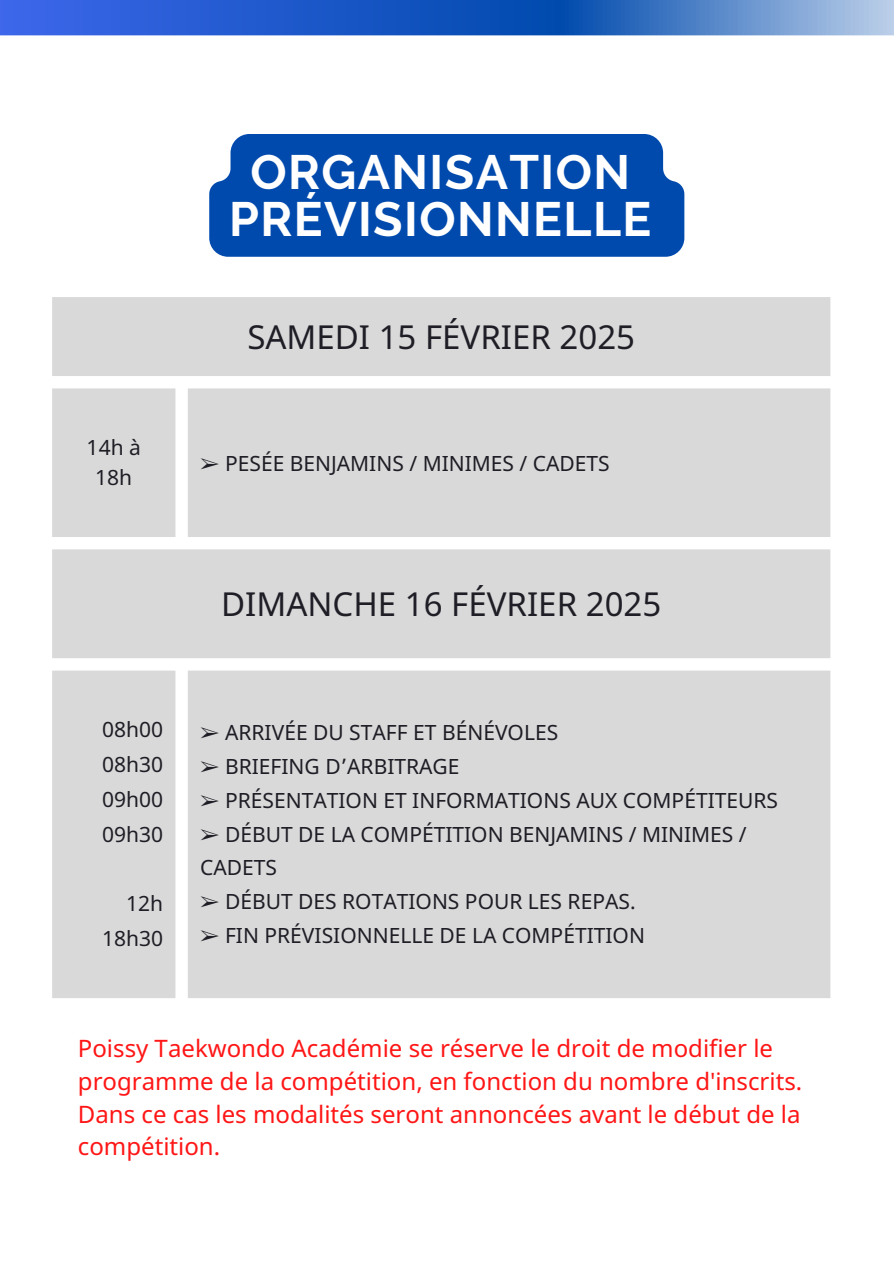
<style>
.page{position:relative;width:894px;height:1264px;background:#fff}
.page>*{position:absolute;margin:0;border:0;box-sizing:border-box;transform-origin:0 0}
.t1{font:700 48px/47.2px "Raleway";letter-spacing:.03em;color:#fff;text-align:center}
.t2{font:33px "Noto Sans";color:#1f1d25}
.t3{font:24px/32.7px "Noto Sans";color:#ff1616}
.t4{font:21px "Noto Sans";color:#1f1d25}
.s1{font-family:"Free Serif"}
.s2{font-family:"Noto Sans Gurmukhi"}
</style>
<div class="page">
<div style="left:209px;top:134px;width:475px;height:123px;background:#004aad"></div>
<div style="left:52px;top:297px;width:778px;height:701px;background:#d9d9d9"></div>
<svg style="left:0;top:0;width:893px;height:35px;background:#366ccb"></svg>
<p class="t1" style="left:229px;top:148px;width:423px">ORGANISATION<br>PRÉVISIONNELLE</p>
<p class="t4" style="left:87px;top:432px;width:56px">14h à</p>
<p class="t4" style="left:95px;top:463px;width:38px">18h</p>
<p class="t2" style="left:247px;top:313px;width:389px">SAMEDI 15 FÉVRIER 2025</p>
<p class="t4" style="left:200px;top:448px;width:411px"><span class="s1">➢</span> PESÉE BENJAMINS / MINIMES / CADETS</p>
<p class="t2" style="left:221px;top:580px;width:441px">DIMANCHE 16 FÉVRIER 2025</p>
<p class="t4" style="left:102px;top:714px;width:62px">08h00</p>
<p class="t4" style="left:102px;top:749px;width:62px">08h30</p>
<p class="t4" style="left:102px;top:784px;width:62px">09h00</p>
<p class="t4" style="left:102px;top:819px;width:62px">09h30</p>
<p class="t4" style="left:126px;top:889px;width:38px">12h</p>
<p class="t4" style="left:102px;top:923px;width:62px">18h30</p>
<p class="t4" style="left:200px;top:718px;width:359px"><span class="s1">➢</span> ARRIVÉ E DU STAFF ET BÉ NÉVOLES</p>
<p class="t4" style="left:200px;top:751px;width:261px"><span class="s1">➢</span> BRIEFING D<span class="s2">’</span>ARBITRAGE</p>
<p class="t4" style="left:200px;top:785px;width:579px"><span class="s1">➢</span> PRÉSENTATION ET INFORMATIONS AUX COMPÉTITEURS</p>
<p class="t4" style="left:200px;top:819px;width:548px"><span class="s1">➢</span> DÉBUT DE LA COMPÉTITION BENJAMINS / MINIMES /</p>
<p class="t4" style="left:200px;top:853px;width:78px">CADETS</p>
<p class="t4" style="left:200px;top:886px;width:437px"><span class="s1">➢</span> DÉBUT DES ROTATIONS POUR LES REPAS.</p>
<p class="t4" style="left:200px;top:920px;width:446px"><span class="s1">➢</span> FIN PRÉVISIONNELLE DE LA COMPÉTITION</p>
<h1 class="t3" style="left:78px;top:1031px;width:725px">Poissy Taekwondo Académie se réserve le droit de modifier le programme de la compétition, en fonction du nombre d'inscrits.<br>Dans ce cas les modalités seront annoncées avant le début de la compétition.</h1>
</div>
